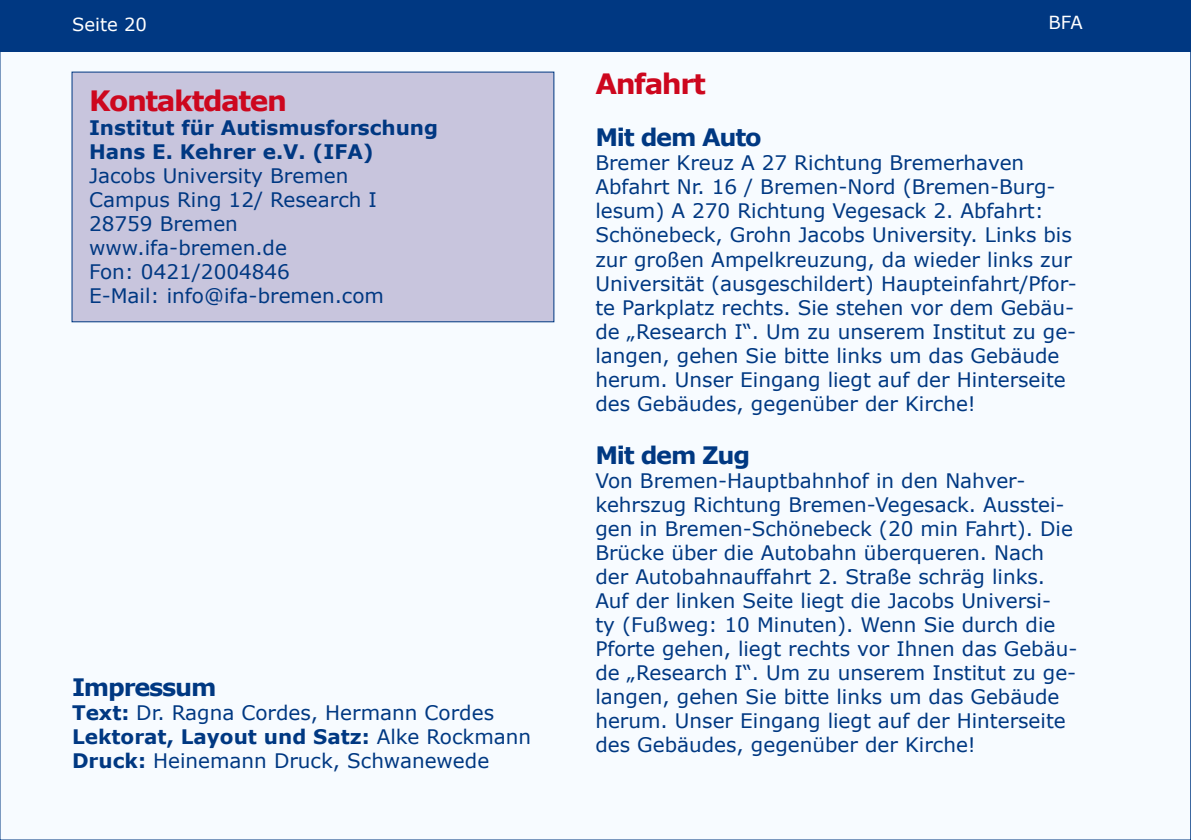
<style>
.page{position:relative;width:1191px;height:840px;background:#fff}
.page>*{position:absolute;margin:0;border:0;box-sizing:border-box;transform-origin:0 0}
.t1{font:700 28px "Verdana";letter-spacing:-.05em;color:#cd071e}
.t2{font:700 24px "Verdana";letter-spacing:-.05em;color:#003882}
.t3{font:20px/24px "Verdana";color:#003882}
.t4{font:700 20px/24px "Verdana";color:#003882}
.t5{font:18px "Verdana";color:#fff}
.s1{font-weight:700}
</style>
<div class="page">
<div style="left:0;top:0;width:1191px;height:51px;background:#003882"></div>
<svg style="left:1190px;top:51px;width:1px;height:788px"></svg>
<div style="left:72px;top:72px;width:482px;height:249px;background:#c8c5dd"></div>
<p class="t5" style="left:72px;top:12px;width:77px">Seite 20</p>
<h1 class="t1" style="left:89px;top:80px;width:199px">Kontaktdaten</h1>
<p class="t4" style="left:89px;top:115px;width:351px">Institut für Autismusforschung<br>Hans E. Kehrer e.V. (IFA)</p>
<p class="t3" style="left:89px;top:163px;width:296px">Jacobs University Bremen<br>Campus Ring 12/ Research I<br>28759 Bremen www.ifa-bremen.de<br>Fon: 0421/2004846<br>E-Mail: info@ifa-bremen.com</p>
<p class="t2" style="left:72px;top:669px;width:146px">Impressum</p>
<p class="t3" style="left:72px;top:700px;width:460px"><span class="s1">Text:</span> Dr. Ragna Cordes, Hermann Cordes<br><span class="s1">Lektorat, Layout und Satz:</span> Alke Rockmann<br><span class="s1">Druck:</span> Heinemann Druck, Schwanewede</p>
<p class="t5" style="left:1048px;top:10px;width:36px">BFA</p>
<h1 class="t1" style="left:595px;top:63px;width:112px">Anfahrt</h1>
<p class="t2" style="left:595px;top:120px;width:168px">Mit dem Auto</p>
<p class="t3" style="left:595px;top:151px;width:483px">Bremer Kreuz A 27 Richtung Bremerhaven Abfahrt Nr. 16 / Bremen-Nord (Bremen-Burg&shy;lesum) A 270 Richtung Vegesack 2. Abfahrt:<br>Schönebeck, Grohn Jacobs University. Links bis zur großen Ampelkreuzung, da wieder links zur Universität (ausgeschildert) Haupteinfahrt/Pfor&shy;te Parkplatz rechts. Sie stehen vor dem Gebäu&shy;de „Research I“. Um zu unserem Institut zu ge&shy;langen, gehen Sie bitte links um das Gebäude herum. Unser Eingang liegt auf der Hinterseite des Gebäudes, gegenüber der Kirche!</p>
<p class="t2" style="left:595px;top:437px;width:156px">Mit dem Zug</p>
<p class="t3" style="left:595px;top:468px;width:483px">Von Bremen-Hauptbahnhof in den Nahver&shy;kehrszug Richtung Bremen-Vegesack. Ausstei&shy;gen in Bremen-Schönebeck (20 min Fahrt). Die Brücke über die Autobahn überqueren. Nach der Autobahnauffahrt 2. Straße schräg links.<br>Auf der linken Seite liegt die Jacobs Universi-<br>ty (Fußweg: 10 Minuten). Wenn Sie durch die Pforte gehen, liegt rechts vor Ihnen das Gebäu&shy;de „Research I“. Um zu unserem Institut zu ge&shy;langen, gehen Sie bitte links um das Gebäude herum. Unser Eingang liegt auf der Hinterseite des Gebäudes, gegenüber der Kirche!</p>
</div>
